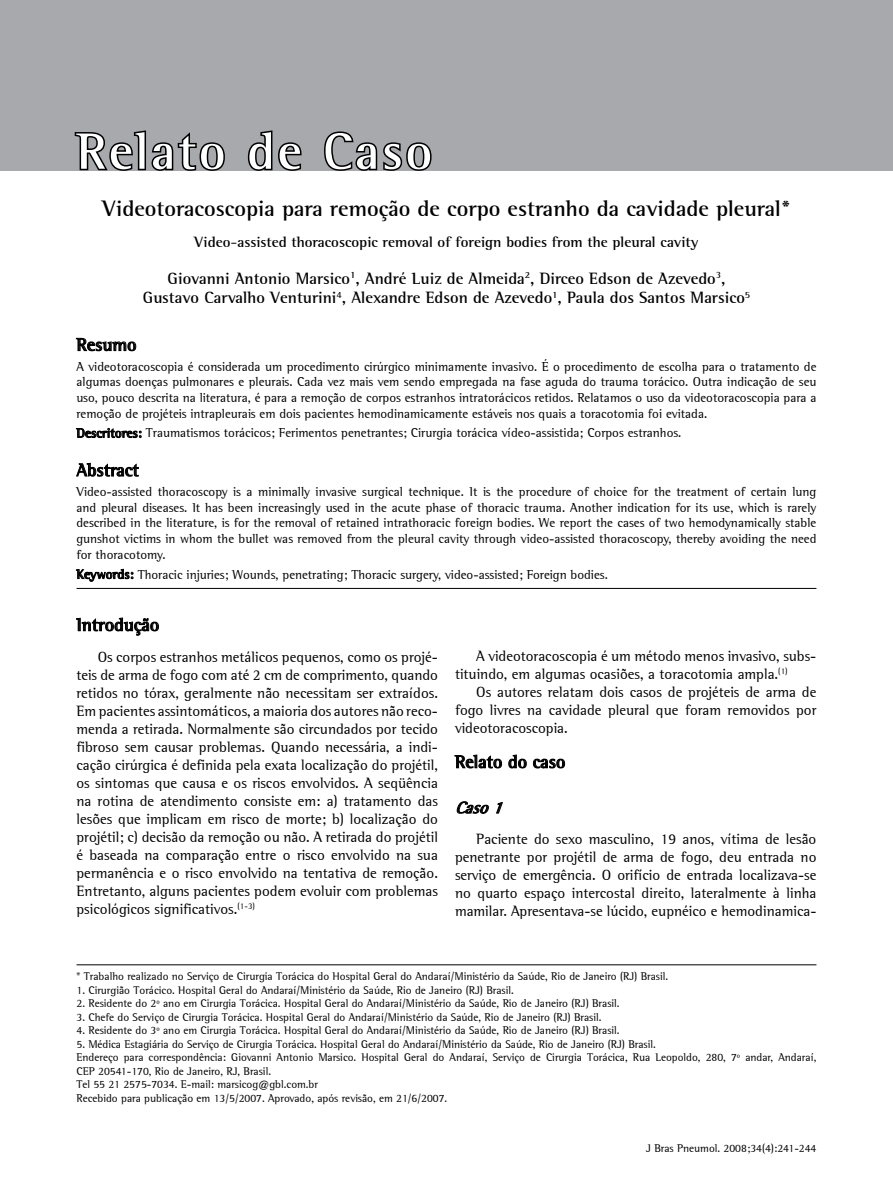
<style>
.page{position:relative;width:893px;height:1191px;background:#fff}
.page>*{position:absolute;margin:0;border:0;box-sizing:border-box;transform-origin:0 0}
.t1{font:700 51.75px "Libre Semi Serif S Si";letter-spacing:.05em;color:#fff}
.t2{font:700 22.5px "Libre Semi Serif S Si";color:#000}
.t3{font:700 18px "Libre Semi Serif S Si";color:#000}
.t4{font:700 16.5px/19.8px "Libre Semi Serif S Si";color:#000;text-align:center}
.t5{font:italic 700 16.5px "Libre Semi Serif S Si";color:#000}
.t6{font:15px/18px "Libre Semi Serif S Si";color:#000;text-align:justify}
.t7{font:700 15px "Libre Semi Serif S Si";color:#000}
.t8{font:13.05px/15.6px "Libre Semi Serif S Si";color:#000;text-align:justify}
.t9{font:11.25px/13.5px "Libre Semi Serif S Si";color:#000}
.s1{font-weight:700}
</style>
<div class="page">
<div style="left:0;top:0;width:893px;height:170px;background:#a7a9ac"></div>
<svg style="left:73px;top:130px;width:154px;height:41px"></svg>
<svg style="left:246px;top:130px;width:57px;height:41px"></svg>
<svg style="left:322px;top:131px;width:111px;height:40px"></svg>
<hr style="left:77px;top:964px;width:739px;height:1px;background:#000">
<svg style="left:76px;top:338px;width:60px;height:13px"></svg>
<svg style="left:76px;top:428px;width:65px;height:10px"></svg>
<svg style="left:76px;top:463px;width:63px;height:13px"></svg>
<svg style="left:76px;top:569px;width:57px;height:12px"></svg>
<svg style="left:76px;top:617px;width:83px;height:18px"></svg>
<svg style="left:455px;top:754px;width:47px;height:14px"></svg>
<svg style="left:508px;top:754px;width:19px;height:14px"></svg>
<svg style="left:533px;top:759px;width:32px;height:9px"></svg>
<svg style="left:457px;top:801px;width:32px;height:12px"></svg>
<svg style="left:496px;top:802px;width:7px;height:11px"></svg>
<hr style="left:77px;top:588px;width:739px;height:1px;background:#000">
<h1 class="t1" style="left:77px;top:120px;width:357px">Relato de Caso</h1>
<h2 class="t2" style="left:102px;top:195px;width:690px">Videotoracoscopia para remoção de corpo estranho da cavidade pleural*</h2>
<p class="t7" style="left:194px;top:233px;width:506px">Video-assisted thoracoscopic removal of foreign bodies from the pleural cavity</p>
<p class="t4" style="left:143px;top:268px;width:609px">Giovanni Antonio Marsico<sup>1</sup>, André Luiz de Almeida<sup>2</sup>, Dirceo Edson de Azevedo<sup>3</sup>,<br>Gustavo Carvalho Venturini<sup>4</sup>, Alexandre Edson de Azevedo<sup>1</sup>, Paula dos Santos Marsico<sup>5</sup></p>
<p class="t3" style="left:77px;top:333px;width:62px">Resumo</p>
<p class="t8" style="left:77px;top:358px;width:741px">A videotoracoscopia é considerada um procedimento cirúrgico minimamente invasivo. É o procedimento de escolha para o tratamento de algumas doenças pulmonares e pleurais. Cada vez mais vem sendo empregada na fase aguda do trauma torácico. Outra indicação de seu uso, pouco descrita na literatura, é para a remoção de corpos estranhos intratorácicos retidos. Relatamos o uso da videotoracoscopia para a remoção de projéteis intrapleurais em dois pacientes hemodinamicamente estáveis nos quais a toracotomia foi evitada.</p>
<p class="t8" style="left:77px;top:425px;width:606px"><span class="s1">Descritores:</span> Traumatismos torácicos; Ferimentos penetrantes; Cirurgia torácica vídeo-assistida; Corpos estranhos.</p>
<p class="t3" style="left:77px;top:459px;width:64px">Abstract</p>
<p class="t8" style="left:77px;top:484px;width:741px">Video-assisted thoracoscopy is a minimally invasive surgical technique. It is the procedure of choice for the treatment of certain lung and pleural diseases. It has been increasingly used in the acute phase of thoracic trauma. Another indication for its use, which is rarely described in the literature, is for the removal of retained intrathoracic foreign bodies. We report the cases of two hemodynamically stable gunshot victims in whom the bullet was removed from the pleural cavity through video-assisted thoracoscopy, thereby avoiding the need for thoracotomy.</p>
<p class="t8" style="left:77px;top:566px;width:533px"><span class="s1">Keywords:</span> Thoracic injuries; Wounds, penetrating; Thoracic surgery, video-assisted; Foreign bodies.</p>
<p class="t3" style="left:77px;top:614px;width:84px">Introdução</p>
<p class="t6" style="left:77px;top:647px;width:363px;text-indent:21px">Os corpos estranhos metálicos pequenos, como os projé&shy;teis de arma de fogo com até 2 cm de comprimento, quando retidos no tórax, geralmente não necessitam ser extraídos.<br>Em pacientes assintomáticos, a maioria dos autores não reco&shy;menda a retirada. Normalmente são circundados por tecido fibroso sem causar problemas. Quando necessária, a indi&shy;cação cirúrgica é definida pela exata localização do projétil, os sintomas que causa e os riscos envolvidos. A seqüência na rotina de atendimento consiste em: a) tratamento das lesões que implicam em risco de morte; b) localização do projétil; c) decisão da remoção ou não. A retirada do projétil é baseada na comparação entre o risco envolvido na sua permanência e o risco envolvido na tentativa de remoção.<br>Entretanto, alguns pacientes podem evoluir com problemas psicológicos significativos.<sup>(1-3)</sup></p>
<p class="t6" style="left:455px;top:647px;width:363px;text-indent:21px">A videotoracoscopia é um método menos invasivo, subs&shy;tituindo, em algumas ocasiões, a toracotomia ampla.<sup>(1)</sup></p>
<p class="t6" style="left:455px;top:683px;width:363px;text-indent:21px">Os autores relatam dois casos de projéteis de arma de fogo livres na cavidade pleural que foram removidos por videotoracoscopia.</p>
<p class="t3" style="left:455px;top:751px;width:112px">Relato do caso</p>
<p class="t5" style="left:455px;top:797px;width:55px">Caso1</p>
<p class="t6" style="left:455px;top:829px;width:363px;text-indent:21px">Paciente do sexo masculino, 19 anos, vítima de lesão penetrante por projétil de arma de fogo, deu entrada no serviço de emergência. O orifício de entrada localizava-se no quarto espaço intercostal direito, lateralmente à linha mamilar. Apresentava-se lúcido, eupnéico e hemodinamica-</p>
<p class="t9" style="left:77px;top:969px;width:593px">* Trabalho realizado no Serviço de Cirurgia Torácica do Hospital Geral do Andaraí/Ministério da Saúde, Rio de Janeiro (RJ) Brasil.</p>
<p class="t9" style="left:77px;top:983px;width:439px">1. Cirurgião Torácico. Hospital Geral do Andaraí/Ministério da Saúde, Rio de Janeiro (RJ) Brasil.</p>
<p class="t9" style="left:77px;top:996px;width:545px">2. Residente do 2º ano em Cirurgia Torácica. Hospital Geral do Andaraí/Ministério da Saúde, Rio de Janeiro (RJ) Brasil.</p>
<p class="t9" style="left:77px;top:1010px;width:526px">3. Chefe do Serviço de Cirurgia Torácica. Hospital Geral do Andaraí/Ministério da Saúde, Rio de Janeiro (RJ) Brasil.</p>
<p class="t9" style="left:77px;top:1023px;width:545px">4. Residente do 3º ano em Cirurgia Torácica. Hospital Geral do Andaraí/Ministério da Saúde, Rio de Janeiro (RJ) Brasil.</p>
<p class="t9" style="left:77px;top:1037px;width:741px">5. Médica Estagiária do Serviço de Cirurgia Torácica. Hospital Geral do Andaraí/Ministério da Saúde, Rio de Janeiro (RJ) Brasil.<br>Endereço para correspondência: Giovanni Antonio Marsico. Hospital Geral do Andaraí, Serviço de Cirurgia Torácica, Rua Leopoldo, 280, 7º andar, Andaraí, CEP 20541-170, Rio de Janeiro, RJ, Brasil.<br>Tel 55 21 2575-7034. E-mail: marsicog@gbl.com.br<br>Recebido para publicação em 13/5/2007. Aprovado, após revisão, em 21/6/2007.</p>
<p class="t9" style="left:646px;top:1141px;width:172px">J Bras Pneumol. 2008;34(4):241-244</p>
</div>
